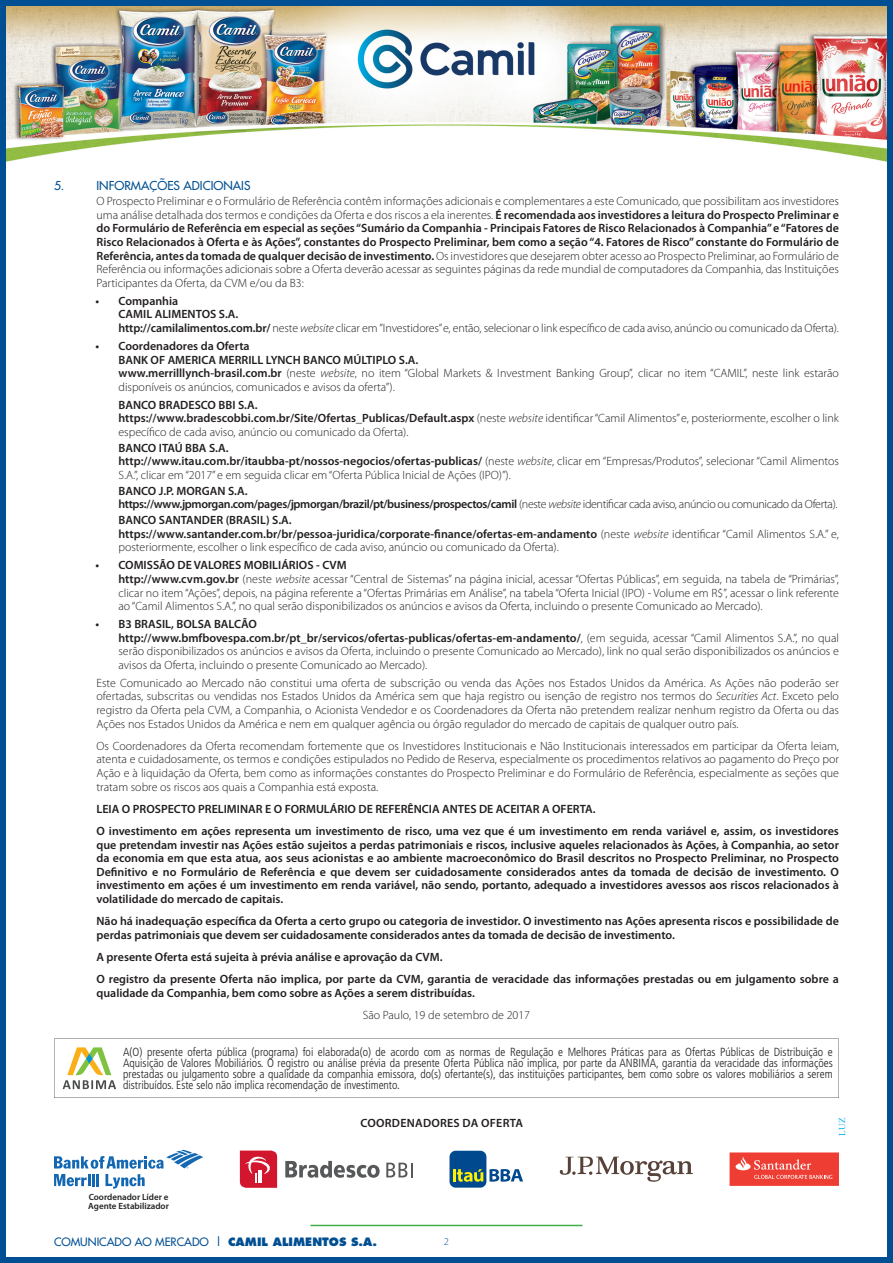
<style>
.page{position:relative;width:893px;height:1263px;background:#fff}
.page>*{position:absolute;margin:0;border:0;box-sizing:border-box;transform-origin:0 0}
.Body{font:300 12px/13.6px "Myriad Pro";color:#231f20;text-align:justify}
.Body-2{font:600 12px/13.6px "Myriad Pro";color:#231f20}
.Body-3{font:600 12px "Myriad Pro";letter-spacing:-.03em;color:#231f20}
.Body-4{font:12px "Futura";color:#004f92}
.Body-5{font:600 12px "Myriad Pro";letter-spacing:.02em;color:#231f20}
.t1{font:300 condensed 11.7px/11.1px "Frutiger";color:#231f20;text-align:justify}
.t2{font:11.25px "Futura";color:#004f92}
.t3{font:300 10.5px "Myriad Pro";color:#004f92}
.t4{font:600 9px/9px "Myriad Pro";color:#231f20}
.t5{font:9px "Times New Roman";color:#00aeef}
.s1{font-weight:600}
.s2{font-style:italic}
.s3{font-weight:300}
.s4{font-weight:300;font-style:italic}
.s5{font-weight:800}
</style>
<div class="page">
<img style="left:7px;top:7px;width:879px;height:155px">
<div style="left:0;top:0;width:893px;height:1263px;border:6px solid #004f92"></div>
<hr style="left:310px;top:1225px;width:273px;height:1px;background:#40ae49">
<svg style="left:54px;top:1038px;width:785px;height:60px"></svg>
<svg style="left:63px;top:1047px;width:53px;height:42px"></svg>
<svg style="left:489px;top:1169px;width:34px;height:12px"></svg>
<div style="left:449px;top:1151px;width:37px;height:36px;background:#01498e;border-radius:6px"></div>
<svg style="left:453px;top:1169px;width:30px;height:13px"></svg>
<svg style="left:54px;top:1150px;width:149px;height:38px"></svg>
<svg style="left:560px;top:1157px;width:133px;height:25px"></svg>
<div style="left:730px;top:1152px;width:109px;height:34px;background:#ee3e34"></div>
<svg style="left:736px;top:1157px;width:96px;height:22px"></svg>
<svg style="left:240px;top:1150px;width:37px;height:38px"></svg>
<svg style="left:386px;top:1162px;width:27px;height:15px"></svg>
<svg style="left:285px;top:1161px;width:95px;height:17px"></svg>
<p class="Body-4" style="left:54px;top:178px;width:12px">5.</p>
<p class="Body-4" style="left:97px;top:178px;width:155px">INFORMAÇÕES ADICIONAIS</p>
<p class="Body" style="left:97px;top:195px;width:744px">O Prospecto Preliminar e o Formulário de Referência contêm informações adicionais e complementares a este Comunicado, que possibilitam aos investidores uma análise detalhada dos termos e condições da Oferta e dos riscos a ela inerentes. <span class="s1">É recomendada aos investidores a leitura do Prospecto Preliminar e do Formulário de Referência em especial as seções “Sumário da Companhia - Principais Fatores de Risco Relacionados à Companhia” e “Fatores de Risco Relacionados à Oferta e às Ações”, constantes do Prospecto Preliminar, bem como a seção “4. Fatores de Risco” constante do Formulário de Referência, antes da tomada de qualquer decisão de investimento.</span> Os investidores que desejarem obter acesso ao Prospecto Preliminar, ao Formulário de Referência ou informações adicionais sobre a Oferta deverão acessar as seguintes páginas da rede mundial de computadores da Companhia, das Instituições Participantes da Oferta, da CVM e/ou da B3:</p>
<p class="Body-2" style="left:95px;top:294px;width:84px">• Companhia</p>
<p class="Body-2" style="left:118px;top:308px;width:121px">CAMIL ALIMENTOS S.A.</p>
<p class="Body" style="left:118px;top:321px;width:722px"><span class="s1">http://camilalimentos.com.br/</span> neste <span class="s2">website</span> clicar em ”Investidores” e, então, selecionar o link específico de cada aviso, anúncio ou comunicado da Oferta).</p>
<p class="Body-2" style="left:95px;top:339px;width:156px">• Coordenadores da Oferta</p>
<p class="Body-2" style="left:118px;top:353px;width:301px">BANK OF AMERICA MERRILL LYNCH BANCO MÚLTIPLO S.A.</p>
<p class="Body" style="left:118px;top:367px;width:722px"><span class="s1">www.merrilllynch-brasil.com.br</span> (neste <span class="s2">website</span>, no item “Global Markets &amp; Investment Banking Group”, clicar no item “CAMIL”, neste link estarão disponíveis os anúncios, comunicados e avisos da oferta”).</p>
<p class="Body-2" style="left:118px;top:398px;width:141px">BANCO BRADESCO BBI S.A.</p>
<p class="Body" style="left:118px;top:412px;width:722px"><span class="s1">https://www.bradescobbi.com.br/Site/Ofertas_Publicas/Default.aspx</span> (neste <span class="s2">website</span> identificar “Camil Alimentos” e, posteriormente, escolher o link específico de cada aviso, anúncio ou comunicado da Oferta).</p>
<p class="Body-2" style="left:118px;top:441px;width:112px">BANCO ITAÚ BBA S.A.</p>
<p class="Body" style="left:118px;top:455px;width:722px"><span class="s1">http://www.itau.com.br/itaubba-pt/nossos-negocios/ofertas-publicas/</span> (neste <span class="s2">website</span>, clicar em “Empresas/Produtos”, selecionar “Camil Alimentos<br>S.A.”, clicar em “2017” e em seguida clicar em “Oferta Pública Inicial de Ações (IPO)”).</p>
<p class="Body-2" style="left:118px;top:484px;width:131px">BANCO J.P. MORGAN S.A.</p>
<p class="Body-3" style="left:118px;top:498px;width:720px">https://www.jpmorgan.com/pages/jpmorgan/brazil/pt/business/prospectos/camil <span class="s3">(neste</span> <span class="s4">website</span> <span class="s3">identificar cada aviso, anúncio ou comunicado da Oferta).</span></p>
<p class="Body-2" style="left:118px;top:513px;width:175px">BANCO SANTANDER (BRASIL) S.A.</p>
<p class="Body" style="left:118px;top:527px;width:722px"><span class="s1">https://www.santander.com.br/br/pessoa-juridica/corporate-finance/ofertas-em-andamento</span> (neste <span class="s2">website</span> identificar “Camil Alimentos S.A.” e, posteriormente, escolher o link específico de cada aviso, anúncio ou comunicado da Oferta).</p>
<p class="Body-2" style="left:95px;top:559px;width:253px">• COMISSÃO DE VALORES MOBILIÁRIOS - CVM</p>
<p class="Body" style="left:118px;top:572px;width:722px"><span class="s1">http://www.cvm.gov.br</span> (neste <span class="s2">website</span> acessar “Central de Sistemas” na página inicial, acessar “Ofertas Públicas”, em seguida, na tabela de “Primárias”, clicar no item “Ações”, depois, na página referente a “Ofertas Primárias em Análise”, na tabela “Oferta Inicial (IPO) - Volume em R$”, acessar o link referente ao “Camil Alimentos S.A.”, no qual serão disponibilizados os anúncios e avisos da Oferta, incluindo o presente Comunicado ao Mercado).</p>
<p class="Body-2" style="left:95px;top:617px;width:163px">• B3 BRASIL, BOLSA BALCÃO</p>
<p class="Body" style="left:118px;top:631px;width:722px"><span class="s1">http://www.bmfbovespa.com.br/pt_br/servicos/ofertas-publicas/ofertas-em-andamento/</span>, (em seguida, acessar “Camil Alimentos S.A.”, no qual serão disponibilizados os anúncios e avisos da Oferta, incluindo o presente Comunicado ao Mercado), link no qual serão disponibilizados os anúncios e avisos da Oferta, incluindo o presente Comunicado ao Mercado).</p>
<p class="Body" style="left:97px;top:676px;width:744px">Este Comunicado ao Mercado não constitui uma oferta de subscrição ou venda das Ações nos Estados Unidos da América. As Ações não poderão ser ofertadas, subscritas ou vendidas nos Estados Unidos da América sem que haja registro ou isenção de registro nos termos do <span class="s2">Securities Act</span>. Exceto pelo registro da Oferta pela CVM, a Companhia, o Acionista Vendedor e os Coordenadores da Oferta não pretendem realizar nenhum registro da Oferta ou das Ações nos Estados Unidos da América e nem em qualquer agência ou órgão regulador do mercado de capitais de qualquer outro país.</p>
<p class="Body" style="left:97px;top:739px;width:744px">Os Coordenadores da Oferta recomendam fortemente que os Investidores Institucionais e Não Institucionais interessados em participar da Oferta leiam, atenta e cuidadosamente, os termos e condições estipulados no Pedido de Reserva, especialmente os procedimentos relativos ao pagamento do Preço por Ação e à liquidação da Oferta, bem como as informações constantes do Prospecto Preliminar e do Formulário de Referência, especialmente as seções que tratam sobre os riscos aos quais a Companhia está exposta.</p>
<p class="Body-2" style="left:97px;top:802px;width:501px">LEIA O PROSPECTO PRELIMINAR E O FORMULÁRIO DE REFERÊNCIA ANTES DE ACEITAR A OFERTA.</p>
<p class="Body-2" style="left:97px;top:824px;width:744px;text-align:justify">O investimento em ações representa um investimento de risco, uma vez que é um investimento em renda variável e, assim, os investidores que pretendam investir nas Ações estão sujeitos a perdas patrimoniais e riscos, inclusive aqueles relacionados às Ações, à Companhia, ao setor da economia em que esta atua, aos seus acionistas e ao ambiente macroeconômico do Brasil descritos no Prospecto Preliminar, no Prospecto Definitivo e no Formulário de Referência e que devem ser cuidadosamente considerados antes da tomada de decisão de investimento. O investimento em ações é um investimento em renda variável, não sendo, portanto, adequado a investidores avessos aos riscos relacionados à volatilidade do mercado de capitais.</p>
<p class="Body-2" style="left:97px;top:914px;width:744px">Não há inadequação específica da Oferta a certo grupo ou categoria de investidor. O investimento nas Ações apresenta riscos e possibilidade de perdas patrimoniais que devem ser cuidadosamente considerados antes da tomada de decisão de investimento.</p>
<p class="Body-2" style="left:97px;top:950px;width:348px">A presente Oferta está sujeita à prévia análise e aprovação da CVM.</p>
<p class="Body-2" style="left:97px;top:972px;width:744px">O registro da presente Oferta não implica, por parte da CVM, garantia de veracidade das informações prestadas ou em julgamento sobre a qualidade da Companhia, bem como sobre as Ações a serem distribuídas.</p>
<p class="Body" style="left:363px;top:1008px;width:169px">São Paulo, 19 de setembro de 2017</p>
<p class="t1" style="left:123px;top:1046px;width:711px">A(O) presente oferta pública (programa) foi elaborada(o) de acordo com as normas de Regulação e Melhores Práticas para as Ofertas Públicas de Distribuição e Aquisição de Valores Mobiliários. O registro ou análise prévia da presente Oferta Pública não implica, por parte da ANBIMA, garantia da veracidade das informações prestadas ou julgamento sobre a qualidade da companhia emissora, do(s) ofertante(s), das instituições participantes, bem como sobre os valores mobiliários a serem distribuídos. Este selo não implica recomendação de investimento.</p>
<p class="t4" style="left:88px;top:1192px;width:82px">Coordenador Líder e<br>Agente Estabilizador</p>
<p class="Body-5" style="left:360px;top:1116px;width:164px">COORDENADORES DA OFERTA</p>
<p class="t2" style="left:54px;top:1235px;width:325px">COMUNICADO AO MERCADO | <span class="s5">CAMIL ALIMENTOS S.A.</span></p>
<p class="t3" style="left:444px;top:1236px;width:7px">2</p>
<p class="t5" style="left:836px;top:1136px;width:20px;rotate:-90deg">LUZ</p>
</div>
